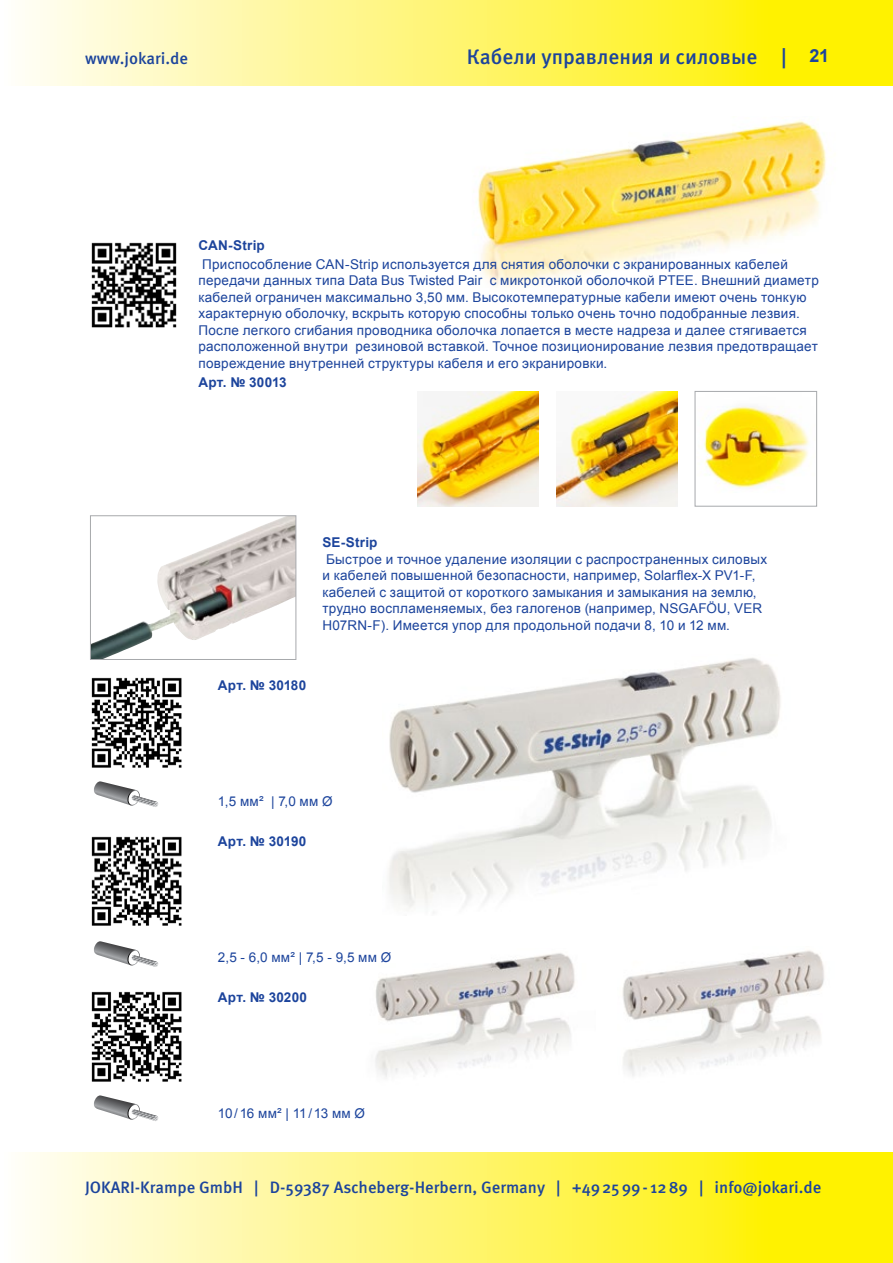
<style>
.page{position:relative;width:893px;height:1263px;background:#fff}
.page>*{position:absolute;margin:0;border:0;box-sizing:border-box;transform-origin:0 0}
.t1{font:500 21px "Meta Pro";color:#1c449c}
.t2{font:700 18px "Arial";color:#1c449c}
.t3{font:500 16.5px "Meta Pro";color:#1c449c}
.t4{font:13.5px/16.5px "Arial";letter-spacing:.02em;color:#1c449c}
.t5{font:700 13.5px "Arial";letter-spacing:.015em;color:#1c449c}
.t6{font:13.5px "Arial";letter-spacing:-.025em;color:#1c449c}
</style>
<div class="page">
<div style="left:0;top:0;width:893px;height:86px;background:linear-gradient(to right,#fffcf8,#fff000)"></div>
<div style="left:0;top:1152px;width:893px;height:111px;background:linear-gradient(to right,#fffcf8,#fff000)"></div>
<hr style="left:0;top:0;width:1px;height:85px;background:#fff">
<hr style="left:0;top:1152px;width:1px;height:111px;background:#fff">
<img style="left:389px;top:658px;width:392px;height:250px">
<img style="left:375px;top:953px;width:200px;height:124px">
<img style="left:622px;top:950px;width:202px;height:126px">
<img style="left:92px;top:517px;width:202px;height:141px">
<div style="left:90px;top:515px;width:206px;height:145px;border:1px solid #a7a9ac"></div>
<img style="left:91px;top:677px;width:91px;height:91px">
<img style="left:91px;top:836px;width:91px;height:90px">
<img style="left:91px;top:991px;width:91px;height:91px">
<svg style="left:94px;top:781px;width:64px;height:26px"></svg>
<svg style="left:94px;top:941px;width:64px;height:26px"></svg>
<svg style="left:94px;top:1095px;width:64px;height:26px"></svg>
<img style="left:477px;top:120px;width:349px;height:166px">
<img style="left:91px;top:242px;width:86px;height:86px">
<img style="left:556px;top:391px;width:122px;height:115px">
<img style="left:703px;top:406px;width:106px;height:82px">
<div style="left:695px;top:391px;width:122px;height:115px;border:1px solid #a7a9ac"></div>
<img style="left:417px;top:391px;width:122px;height:115px">
<h1 class="t1" style="left:467px;top:43px;width:321px">Кабели управления и силовые |</h1>
<p class="t3" style="left:85px;top:48px;width:105px">www.jokari.de</p>
<h2 class="t2" style="left:810px;top:44px;width:21px">21</h2>
<p class="t5" style="left:198px;top:237px;width:68px">CAN-Strip</p>
<p class="t4" style="left:198px;top:256px;width:622px">Приспособление CAN-Strip используется для снятия оболочки с экранированных кабелей передачи данных типа Data Bus Twisted Pair с микротонкой оболочкой PTEE. Внешний диаметр кабелей ограничен максимально 3,50 мм. Высокотемпературные кабели имеют очень тонкую характерную оболочку, вскрыть которую способны только очень точно подобранные лезвия.<br>После легкого сгибания проводника оболочка лопается в месте надреза и далее стягивается расположенной внутри резиновой вставкой. Точное позиционирование лезвия предотвращает повреждение внутренней структуры кабеля и его экранировки.</p>
<p class="t5" style="left:198px;top:373px;width:90px">Арт. № 30013</p>
<p class="t5" style="left:322px;top:534px;width:56px">SE-Strip</p>
<p class="t4" style="left:322px;top:551px;width:446px">Быстрое и точное удаление изоляции с распространенных силовых и кабелей повышенной безопасности, например, Solarflex-X PV1-F, кабелей с защитой от короткого замыкания и замыкания на землю, трудно воспламеняемых, без галогенов (например, NSGAFÖU, VER H07RN-F). Имеется упор для продольной подачи 8, 10 и 12 мм.</p>
<p class="t5" style="left:218px;top:676px;width:90px">Арт. № 30180</p>
<p class="t4" style="left:218px;top:793px;width:116px">1,5 мм² | 7,0 мм Ø</p>
<p class="t5" style="left:218px;top:832px;width:90px">Арт. № 30190</p>
<p class="t4" style="left:218px;top:949px;width:175px">2,5 - 6,0 мм² | 7,5 - 9,5 мм Ø</p>
<p class="t5" style="left:218px;top:988px;width:91px">Арт. № 30200</p>
<p class="t6" style="left:218px;top:1104px;width:149px">10/16 мм² | 11/13 мм Ø</p>
<p class="t3" style="left:85px;top:1177px;width:738px">JOKARI-Krampe GmbH | D-59387 Ascheberg-Herbern, Germany | +492599- 1289 | info@jokari.de</p>
</div>
